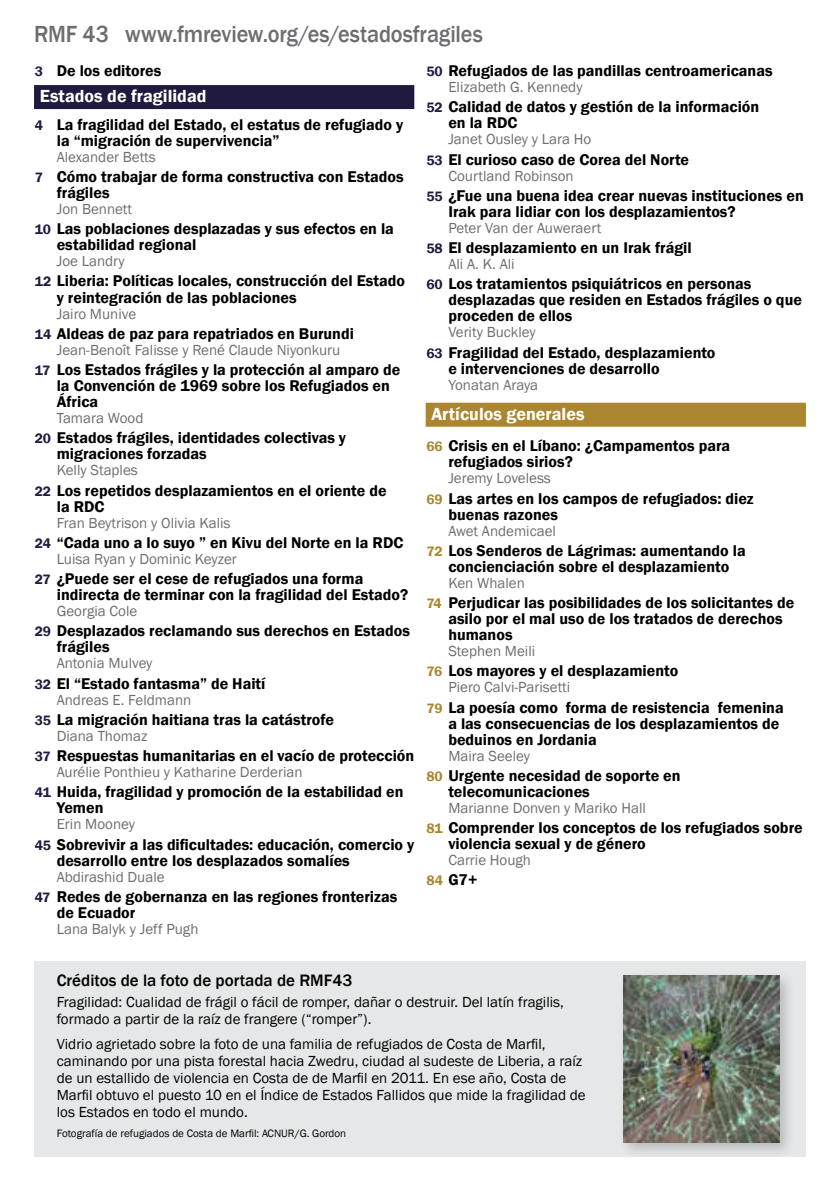
<style>
.page{position:relative;width:840px;height:1191px;background:#fff}
.page>*{position:absolute;margin:0;border:0;box-sizing:border-box;transform-origin:0 0}
.t1{font:500 24px "Franklin Gothic";letter-spacing:-.005em;color:#6d6e71;scale:.93 1}
.t2{font:600 18px "Franklin Gothic";color:#fff}
.t3{font:500 17px "Franklin Gothic";color:#000}
.t4{font:600 16px/16px "Franklin Gothic";color:#000}
.t5{font:15px "Franklin Gothic";color:#6d6e71}
.t6{font:15px/17px "Franklin Gothic";color:#000}
.t7{font:11px "Franklin Gothic";color:#000}
.s1{font-size:14px;color:#211a40}
.s2{font-size:14px;color:#aa862f}
</style>
<div class="page">
<div style="left:34px;top:961px;width:771px;height:196px;background:#e6e7e8"></div>
<div style="left:34px;top:85px;width:380px;height:24px;background:#211a40"></div>
<div style="left:425px;top:403px;width:380px;height:24px;background:#aa862f"></div>
<div style="left:617px;top:970px;width:178px;height:189px;background:#000;opacity:.2"></div>
<img style="left:623px;top:975px;width:155px;height:167px">
<h1 class="t1" style="left:34px;top:19px;width:484px">RMF 43 www.fmreview.org/es/estadosfragiles</h1>
<p class="t4" style="left:35px;top:63px;width:128px"><span class="s1">3</span> De los editores</p>
<p class="t2" style="left:40px;top:85px;width:168px">Estados de fragilidad</p>
<p class="t4" style="left:57px;top:116px;width:348px;text-indent:-22px"><span class="s1">4</span> La fragilidad del Estado, el estatus de refugiado y la “migración de supervivencia”</p>
<p class="t5" style="left:57px;top:147px;width:101px">Alexander Betts</p>
<p class="t4" style="left:57px;top:169px;width:348px;text-indent:-22px"><span class="s1">7</span> Cómo trabajar de forma constructiva con Estados frágiles</p>
<p class="t5" style="left:57px;top:200px;width:77px">Jon Bennett</p>
<p class="t4" style="left:57px;top:221px;width:338px;text-indent:-22px"><span class="s1">10</span> Las poblaciones desplazadas y sus efectos en la estabilidad regional</p>
<p class="t5" style="left:57px;top:252px;width:70px">Joe Landry</p>
<p class="t4" style="left:57px;top:273px;width:350px;text-indent:-22px"><span class="s1">12</span> Liberia: Políticas locales, construcción del Estado y reintegración de las poblaciones</p>
<p class="t5" style="left:57px;top:304px;width:81px">Jairo Munive</p>
<p class="t4" style="left:35px;top:325px;width:320px"><span class="s1">14</span> Aldeas de paz para repatriados en Burundi</p>
<p class="t5" style="left:57px;top:340px;width:285px">Jean-Benoît Falisse y René Claude Niyonkuru</p>
<p class="t4" style="left:57px;top:362px;width:345px;text-indent:-22px"><span class="s1">17</span> Los Estados frágiles y la protección al amparo de la Convención de 1969 sobre los Refugiados en<br>África</p>
<p class="t5" style="left:57px;top:409px;width:88px">Tamara Wood</p>
<p class="t4" style="left:57px;top:430px;width:291px;text-indent:-22px"><span class="s1">20</span> Estados frágiles, identidades colectivas y migraciones forzadas</p>
<p class="t5" style="left:57px;top:461px;width:83px">Kelly Staples</p>
<p class="t4" style="left:57px;top:482px;width:331px;text-indent:-22px"><span class="s1">22</span> Los repetidos desplazamientos en el oriente de la RDC</p>
<p class="t5" style="left:57px;top:513px;width:175px">Fran Beytrison y Olivia Kalis</p>
<p class="t4" style="left:35px;top:535px;width:370px"><span class="s1">24</span> “Cada uno a lo suyo ” en Kivu del Norte en la RDC</p>
<p class="t5" style="left:57px;top:549px;width:181px">Luisa Ryan y Dominic Keyzer</p>
<p class="t4" style="left:57px;top:571px;width:353px;text-indent:-22px"><span class="s1">27</span> ¿Puede ser el cese de refugiados una forma indirecta de terminar con la fragilidad del Estado?</p>
<p class="t5" style="left:57px;top:602px;width:82px">Georgia Cole</p>
<p class="t4" style="left:57px;top:623px;width:354px;text-indent:-22px"><span class="s1">29</span> Desplazados reclamando sus derechos en Estados frágiles</p>
<p class="t5" style="left:57px;top:654px;width:97px">Antonia Mulvey</p>
<p class="t4" style="left:35px;top:675px;width:232px"><span class="s1">32</span> El “Estado fantasma” de Haití</p>
<p class="t5" style="left:57px;top:690px;width:136px">Andreas E. Feldmann</p>
<p class="t4" style="left:35px;top:712px;width:301px"><span class="s1">35</span> La migración haitiana tras la catástrofe</p>
<p class="t5" style="left:57px;top:726px;width:92px">Diana Thomaz</p>
<p class="t4" style="left:35px;top:748px;width:381px"><span class="s1">37</span> Respuestas humanitarias en el vacío de protección</p>
<p class="t5" style="left:57px;top:763px;width:247px">Aurélie Ponthieu y Katharine Derderian</p>
<p class="t4" style="left:57px;top:784px;width:348px;text-indent:-22px"><span class="s1">41</span> Huida, fragilidad y promoción de la estabilidad en<br>Yemen</p>
<p class="t5" style="left:57px;top:815px;width:80px">Erin Mooney</p>
<p class="t4" style="left:57px;top:836px;width:359px;text-indent:-22px"><span class="s1">45</span> Sobrevivir a las dificultades: educación, comercio y desarrollo entre los desplazados somalíes</p>
<p class="t5" style="left:57px;top:867px;width:109px">Abdirashid Duale</p>
<p class="t4" style="left:57px;top:889px;width:342px;text-indent:-22px"><span class="s1">47</span> Redes de gobernanza en las regiones fronterizas de Ecuador</p>
<p class="t5" style="left:57px;top:919px;width:143px">Lana Balyk y Jeff Pugh</p>
<p class="t4" style="left:426px;top:63px;width:347px"><span class="s1">50</span> Refugiados de las pandillas centroamericanas</p>
<p class="t5" style="left:448px;top:78px;width:136px">Elizabeth G. Kennedy</p>
<p class="t4" style="left:448px;top:99px;width:312px;text-indent:-22px"><span class="s1">52</span> Calidad de datos y gestión de la información en la RDC</p>
<p class="t5" style="left:448px;top:130px;width:144px">Janet Ousley y Lara Ho</p>
<p class="t4" style="left:426px;top:151px;width:264px"><span class="s1">53</span> --El curioso caso de Corea del Norte</p>
<p class="t5" style="left:448px;top:166px;width:127px">Courtland Robinson</p>
<p class="t4" style="left:448px;top:188px;width:357px;text-indent:-22px"><span class="s1">55</span> ¿Fue una buena idea crear nuevas instituciones en<br>Irak para lidiar con los desplazamientos?</p>
<p class="t5" style="left:448px;top:218px;width:154px">Peter Van der Auweraert</p>
<p class="t4" style="left:426px;top:240px;width:267px"><span class="s1">58</span> El desplazamiento en un Irak frágil</p>
<p class="t5" style="left:448px;top:255px;width:68px">Ali A. K. Ali</p>
<p class="t4" style="left:448px;top:276px;width:355px;text-indent:-22px"><span class="s1">60</span> Los tratamientos psiquiátricos en personas desplazadas que residen en Estados frágiles o que proceden de ellos</p>
<p class="t5" style="left:448px;top:323px;width:89px">Verity Buckley</p>
<p class="t4" style="left:448px;top:344px;width:268px;text-indent:-22px"><span class="s1">63</span> Fragilidad del Estado, desplazamiento e intervenciones de desarrollo</p>
<p class="t5" style="left:448px;top:375px;width:91px">Yonatan Araya</p>
<p class="t2" style="left:431px;top:402px;width:155px">Artículos generales</p>
<p class="t4" style="left:448px;top:438px;width:283px;text-indent:-22px"><span class="s2">66</span> Crisis en el Líbano: ¿Campamentos para refugiados sirios?</p>
<p class="t5" style="left:448px;top:469px;width:104px">Jeremy Loveless</p>
<p class="t4" style="left:448px;top:490px;width:307px;text-indent:-22px"><span class="s2">69</span> Las artes en los campos de refugiados: diez buenas razones</p>
<p class="t5" style="left:448px;top:521px;width:109px">Awet Andemicael</p>
<p class="t4" style="left:426px;top:543px;width:320px;text-align:center"><span class="s2">72</span> Los Senderos de Lágrimas: aumentando la concienciación sobre el desplazamiento</p>
<p class="t5" style="left:448px;top:573px;width:78px">Ken Whalen</p>
<p class="t4" style="left:448px;top:595px;width:347px;text-indent:-22px"><span class="s2">74</span> Perjudicar las posibilidades de los solicitantes de asilo por el mal uso de los tratados de derechos humanos</p>
<p class="t5" style="left:448px;top:642px;width:88px">Stephen Meili</p>
<p class="t4" style="left:426px;top:663px;width:253px"><span class="s2">76</span> Los mayores y el desplazamiento</p>
<p class="t5" style="left:448px;top:678px;width:123px">Piero Calvi-Parisetti</p>
<p class="t4" style="left:448px;top:699px;width:336px;text-indent:-22px"><span class="s2">79</span> La poesía como forma de resistencia femenina a las consecuencias de los desplazamientos de beduinos en Jordania</p>
<p class="t5" style="left:448px;top:746px;width:83px">Maira Seeley</p>
<p class="t4" style="left:448px;top:768px;width:233px;text-indent:-22px"><span class="s2">80</span> Urgente necesidad de soporte en telecomunicaciones</p>
<p class="t5" style="left:448px;top:798px;width:199px">Marianne Donven y Mariko Hall</p>
<p class="t4" style="left:448px;top:820px;width:356px;text-indent:-22px"><span class="s2">81</span> Comprender los conceptos de los refugiados sobre violencia sexual y de género</p>
<p class="t5" style="left:448px;top:851px;width:84px">Carrie Hough</p>
<p class="t4" style="left:426px;top:872px;width:53px"><span class="s2">84</span> G7+</p>
<p class="t3" style="left:57px;top:970px;width:297px">Créditos de la foto de portada de RMF43</p>
<p class="t6" style="left:57px;top:994px;width:508px">Fragilidad: Cualidad de frágil o fácil de romper, dañar o destruir. Del latín fragilis, formado a partir de la raíz de frangere (“romper”).</p>
<p class="t6" style="left:57px;top:1035px;width:530px">Vidrio agrietado sobre la foto de una familia de refugiados de Costa de Marfil, caminando por una pista forestal hacia Zwedru, ciudad al sudeste de Liberia, a raíz de un estallido de violencia en Costa de de Marfil en 2011. En ese año, Costa de Marfil obtuvo el puesto 10 en el Índice de Estados Fallidos que mide la fragilidad de los Estados en todo el mundo.</p>
<p class="t7" style="left:57px;top:1126px;width:291px">Fotografía de refugiados de Costa de Marfil: ACNUR/G. Gordon</p>
</div>
